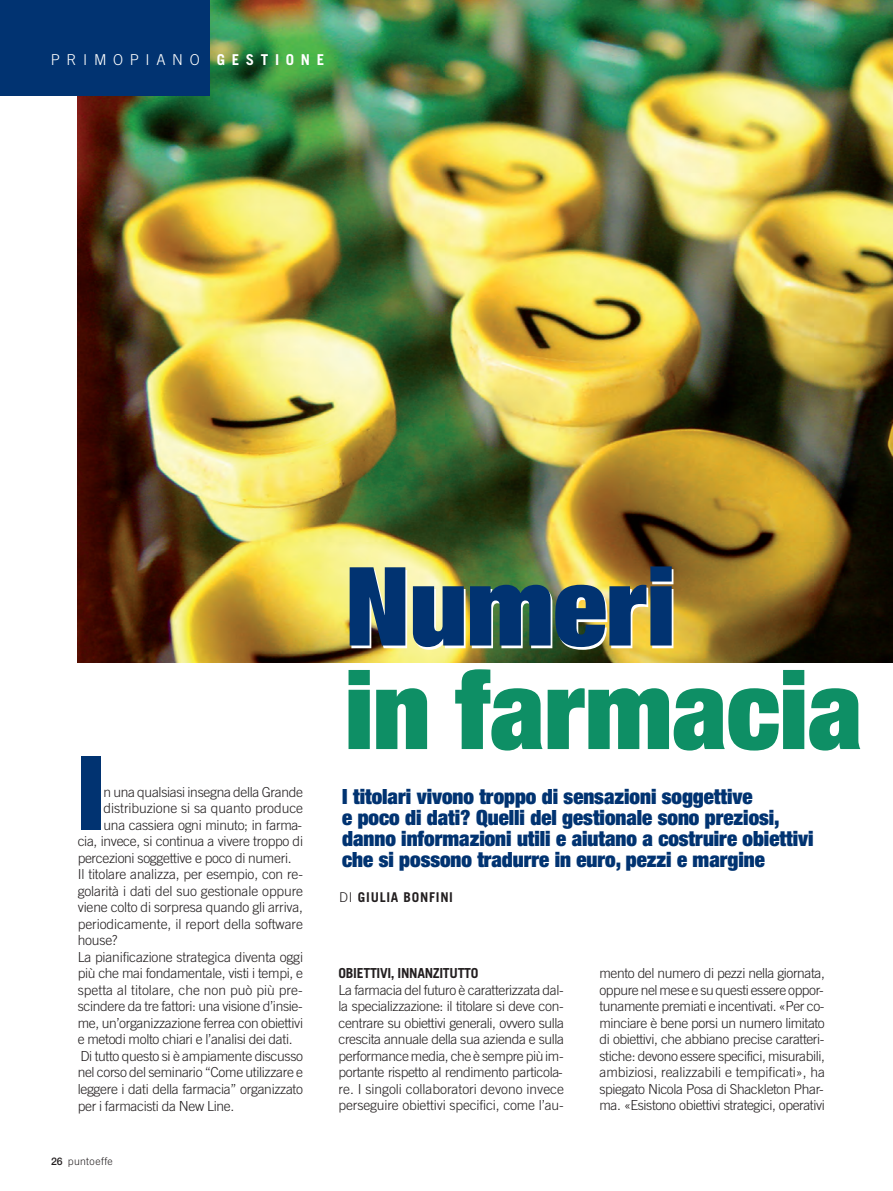
<style>
.page{position:relative;width:893px;height:1191px;background:#fff}
.page>*{position:absolute;margin:0;border:0;box-sizing:border-box;transform-origin:0 0}
.t1{font:900 expanded 109.5px "Helvetica Neue";color:#0e8f65}
.t2{font:900 expanded 109.5px "Helvetica Neue";color:#013371}
.t3{font:900 condensed 102.3px "Helvetica Neue";color:#013371}
.t4{font:900 expanded 21px/21px "Helvetica Neue";color:#013371}
.t5{font:300 15px "Trade Gothic";letter-spacing:.445em;color:#fff}
.t6{font:300 13.8px/16.5px "Trade Gothic";letter-spacing:-.025em;color:#231f20;text-align:justify}
.t7{font:300 13.8px "Trade Gothic";letter-spacing:-.005em;color:#231f20}
.t8{font:300 13.8px "Trade Gothic";letter-spacing:.005em;color:#231f20}
.t9{font:700 13.8px "Trade Gothic";letter-spacing:-.025em;color:#231f20}
.t10{font:700 13.5px "Trade Gothic";letter-spacing:.055em;color:#231f20}
.t11{font:300 10.5px "Trade Gothic";letter-spacing:.025em;color:#231f20}
.s1{font-weight:700}
.s2{font-family:"Helvetica Neue";font-weight:500}
.s3{font-weight:300}
</style>
<div class="page">
<img style="left:0;top:0;width:893px;height:663px">
<p class="t5" style="left:51px;top:54px;width:275px">PRIMOPIANO <span class="s1">GESTIONE</span></p>
<h2 class="t3" style="left:78px;top:756px;width:28px">I</h2>
<p class="t6" style="left:104px;top:785px;width:201px">n una qualsiasi insegna della Grande</p>
<p class="t7" style="left:104px;top:803px;width:201px">distribuzione si sa quanto produce</p>
<p class="t6" style="left:104px;top:818px;width:200px">una cassiera ogni minuto; in farma-</p>
<p class="t6" style="left:78px;top:834px;width:227px">cia, invece, si continua a vivere troppo di</p>
<p class="t6" style="left:78px;top:851px;width:215px">percezioni soggettive e poco di numeri.</p>
<p class="t6" style="left:78px;top:867px;width:227px">Il titolare analizza, per esempio, con re-</p>
<p class="t6" style="left:78px;top:884px;width:227px">golarità i dati del suo gestionale oppure</p>
<p class="t6" style="left:78px;top:900px;width:227px">viene colto di sorpresa quando gli arriva,</p>
<p class="t7" style="left:78px;top:919px;width:227px">periodicamente, il report della software</p>
<p class="t6" style="left:78px;top:933px;width:41px">house?</p>
<p class="t6" style="left:78px;top:950px;width:227px">La pianificazione strategica diventa oggi</p>
<p class="t6" style="left:78px;top:966px;width:227px">più che mai fondamentale, visti i tempi, e</p>
<p class="t8" style="left:78px;top:985px;width:227px">spetta al titolare, che non può più pre-</p>
<p class="t6" style="left:78px;top:999px;width:227px">scindere da tre fattori: una visione d’insie-</p>
<p class="t6" style="left:78px;top:1016px;width:227px">me, un’organizzazione ferrea con obiettivi</p>
<p class="t6" style="left:78px;top:1032px;width:216px">e metodi molto chiari e l’analisi dei dati.</p>
<p class="t6" style="left:80px;top:1049px;width:224px">Di tutto questo si è ampiamente discusso</p>
<p class="t6" style="left:78px;top:1065px;width:227px">nel corso del seminario “Come utilizzare e</p>
<p class="t6" style="left:78px;top:1082px;width:227px">leggere i dati della farmacia” organizzato</p>
<p class="t6" style="left:78px;top:1098px;width:158px">per i farmacisti da New Line.</p>
<p class="t11" style="left:51px;top:1157px;width:63px"><span class="s2">26</span> puntoeffe</p>
<h1 class="t2" style="left:345px;top:567px;width:332px">Numeri</h1>
<h1 class="t1" style="left:345px;top:671px;width:519px">in farmacia</h1>
<h3 class="t4" style="left:342px;top:788px;width:473px">I titolari vivono troppo di sensazioni soggettive<br>e poco di dati? Quelli del gestionale sono preziosi, danno informazioni utili e aiutano a costruire obiettivi che si possono tradurre in euro, pezzi e margine</h3>
<p class="t10" style="left:339px;top:892px;width:115px"><span class="s3">DI</span> GIULIA BONFINI</p>
<p class="t9" style="left:339px;top:968px;width:141px">OBIETTIVI, INNANZITUTTO</p>
<p class="t6" style="left:339px;top:983px;width:227px">La farmacia del futuro è caratterizzata dal&shy;la specializzazione: il titolare si deve con&shy;centrare su obiettivi generali, ovvero sulla crescita annuale della sua azienda e sulla performance media, che è sempre più im&shy;portante rispetto al rendimento particola&shy;re. I singoli collaboratori devono invece perseguire obiettivi specifici, come l’au-</p>
<p class="t6" style="left:599px;top:966px;width:227px">mento del numero di pezzi nella giornata, oppure nel mese e su questi essere oppor&shy;tunamente premiati e incentivati. «Per co&shy;minciare è bene porsi un numero limitato di obiettivi, che abbiano precise caratteri&shy;stiche: devono essere specifici, misurabili, ambiziosi, realizzabili e tempificati», ha spiegato Nicola Posa di Shackleton Phar&shy;ma. «Esistono obiettivi strategici, operativi</p>
</div>
